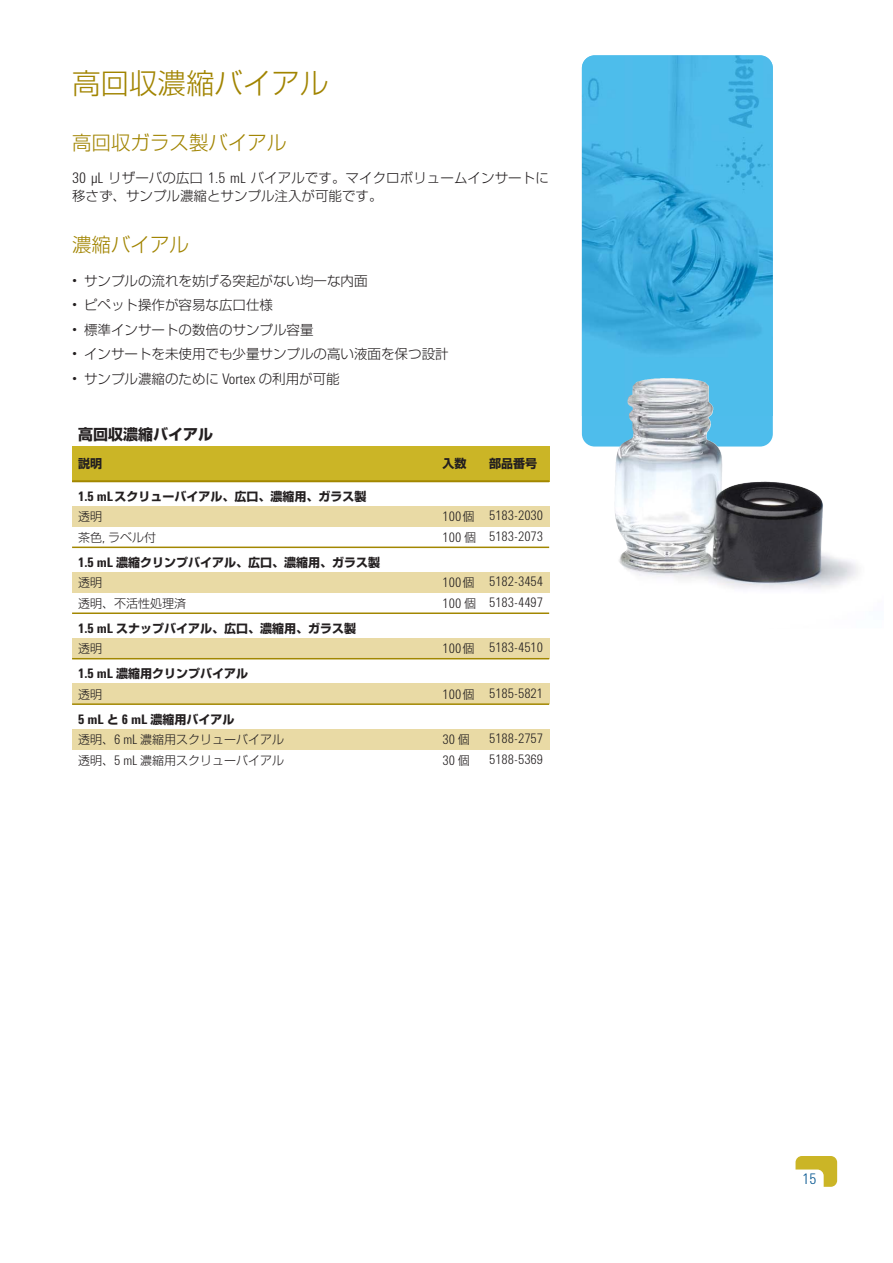
<style>
.page{position:relative;width:893px;height:1263px;background:#fff}
.page>*{position:absolute;margin:0;border:0;box-sizing:border-box;transform-origin:0 0}
.t1{font:300 28.5px "Shin Go Pro";color:#a18400}
.t2{font:300 19.5px "Shin Go Pro";color:#a18400}
.t3{font:700 15px "Shin Go Pro";color:#231f20}
.t4{font:300 15px "Agilent Cond";color:#00538e}
.t5{font:300 13.5px/18px "Shin Go Pro";color:#231f20}
.t6{font:300 13.5px "Agilent Cond";color:#231f20}
.t7{font:700 12px/20.5px "Shin Go Pro";color:#231f20}
.t8{font:300 12px/20.5px "Shin Go Pro";color:#231f20}
.s1{font-family:"Agilent Cond";font-size:15px}
.s2{font-family:"Agilent Cond";font-size:13.5px}
.s3{font-weight:300}
.s4{font-family:"Agilent Cond";font-weight:700;font-size:13.5px}
.s5{font-weight:700}
.s6{font-family:"Shin Go Pro";font-size:12px}
</style>
<div class="page">
<img style="left:582px;top:55px;width:191px;height:361px">
<img style="left:614px;top:417px;width:244px;height:172px">
<div style="left:795px;top:1156px;width:42px;height:31px;background:#cbb526;border-radius:6px"></div>
<div style="left:782px;top:1170px;width:42px;height:30px;background:#fff;border-radius:6px"></div>
<div style="left:72px;top:446px;width:370px;height:35px;background:#cbb526"></div>
<div style="left:442px;top:446px;width:47px;height:35px;background:#cbb526"></div>
<div style="left:489px;top:446px;width:60px;height:35px;background:#cbb526"></div>
<div style="left:72px;top:506px;width:370px;height:21px;background:#e9daa5"></div>
<div style="left:442px;top:506px;width:47px;height:21px;background:#e9daa5"></div>
<div style="left:489px;top:506px;width:60px;height:21px;background:#e9daa5"></div>
<div style="left:72px;top:572px;width:370px;height:21px;background:#e9daa5"></div>
<div style="left:442px;top:572px;width:47px;height:21px;background:#e9daa5"></div>
<div style="left:489px;top:572px;width:60px;height:21px;background:#e9daa5"></div>
<div style="left:72px;top:638px;width:370px;height:21px;background:#e9daa5"></div>
<div style="left:442px;top:638px;width:47px;height:21px;background:#e9daa5"></div>
<div style="left:489px;top:638px;width:60px;height:21px;background:#e9daa5"></div>
<div style="left:72px;top:684px;width:370px;height:20px;background:#e9daa5"></div>
<div style="left:442px;top:684px;width:47px;height:20px;background:#e9daa5"></div>
<div style="left:489px;top:684px;width:60px;height:20px;background:#e9daa5"></div>
<div style="left:72px;top:729px;width:370px;height:21px;background:#e9daa5"></div>
<div style="left:442px;top:729px;width:47px;height:21px;background:#e9daa5"></div>
<div style="left:489px;top:729px;width:60px;height:21px;background:#e9daa5"></div>
<hr style="left:72px;top:481px;width:477px;height:1px;background:#a28700">
<hr style="left:72px;top:547px;width:477px;height:1px;background:#a28700">
<hr style="left:72px;top:613px;width:477px;height:1px;background:#a28700">
<hr style="left:72px;top:658px;width:477px;height:1px;background:#a28700">
<hr style="left:72px;top:703px;width:477px;height:2px;background:#a28700">
<h1 class="t1" style="left:72px;top:72px;width:258px">高回収濃縮バイアル</h1>
<h2 class="t2" style="left:72px;top:135px;width:216px">高回収ガラス製バイアル</h2>
<p class="t5" style="left:72px;top:171px;width:478px"><span class="s1">30 µL</span> リザーバの広口 <span class="s1">1.5 mL</span> バイアルです。マイクロボリュームインサートに移さず、サンプル濃縮とサンプル注入が可能です。</p>
<h2 class="t2" style="left:72px;top:238px;width:118px">濃縮バイアル</h2>
<p class="t5" style="left:72px;top:274px;width:297px"><span class="s1">•</span> サンプルの流れを妨げる突起がない均一な内面</p>
<p class="t5" style="left:72px;top:298px;width:202px"><span class="s1">•</span> ピペット操作が容易な広口仕様</p>
<p class="t5" style="left:72px;top:323px;width:243px"><span class="s1">•</span> 標準インサートの数倍のサンプル容量</p>
<p class="t5" style="left:72px;top:347px;width:378px"><span class="s1">•</span> インサートを未使用でも少量サンプルの高い液面を保つ設計</p>
<p class="t5" style="left:72px;top:372px;width:269px"><span class="s1">•</span> サンプル濃縮のために <span class="s1">Vortex</span> の利用が可能</p>
<p class="t3" style="left:78px;top:429px;width:137px">高回収濃縮バイアル</p>
<p class="t7" style="left:78px;top:455px;width:26px">説明</p>
<p class="t7" style="left:442px;top:455px;width:25px">入数</p>
<p class="t7" style="left:489px;top:455px;width:49px">部品番号</p>
<p class="t7" style="left:78px;top:488px;width:290px"><span class="s2">1.5 mL</span>スクリューバイアル、広口、濃縮用、ガラス製<span class="s3">透明</span></p>
<p class="t6" style="left:442px;top:511px;width:102px">100<sub>個</sub> 5183-2030</p>
<p class="t8" style="left:78px;top:529px;width:79px">茶色<span class="s2">,</span> ラベル付</p>
<p class="t6" style="left:442px;top:531px;width:102px">100 <sub>個</sub> 5183-2073</p>
<p class="t7" style="left:78px;top:554px;width:304px"><span class="s2">1.5 mL</span> 濃縮クリンプバイアル、広口、濃縮用、ガラス製<span class="s3">透明</span></p>
<p class="t6" style="left:442px;top:577px;width:102px">100<sub>個</sub> 5182-3454</p>
<p class="t8" style="left:78px;top:595px;width:110px">透明、不活性処理済</p>
<p class="t6" style="left:442px;top:597px;width:102px">100 <sub>個</sub> 5183-4497</p>
<p class="t7" style="left:78px;top:620px;width:280px"><span class="s2">1.5 mL</span> スナップバイアル、広口、濃縮用、ガラス製<span class="s3">透明</span></p>
<p class="t6" style="left:442px;top:642px;width:102px">100<sub>個</sub> 5183-4510</p>
<p class="t7" style="left:78px;top:665px;width:172px"><span class="s2">1.5 mL</span> 濃縮用クリンプバイアル<span class="s3">透明</span></p>
<p class="t8" style="left:78px;top:711px;width:208px"><span class="s4">5 mL</span> <span class="s5">と</span> <span class="s4">6 mL</span> <span class="s5">濃縮用バイアル<br></span>透明、<span class="s2">6 mL</span> 濃縮用スクリューバイアル</p>
<p class="t6" style="left:442px;top:688px;width:102px">100<sub>個</sub> 5185-5821</p>
<p class="t6" style="left:442px;top:734px;width:29px">30 <span class="s6">個</span></p>
<p class="t6" style="left:489px;top:733px;width:56px">5188-2757</p>
<p class="t8" style="left:78px;top:752px;width:208px">透明、<span class="s2">5 mL</span> 濃縮用スクリューバイアル</p>
<p class="t6" style="left:442px;top:755px;width:29px">30 <span class="s6">個</span></p>
<p class="t6" style="left:489px;top:754px;width:56px">5188-5369</p>
<p class="t4" style="left:802px;top:1173px;width:15px">15</p>
</div>
